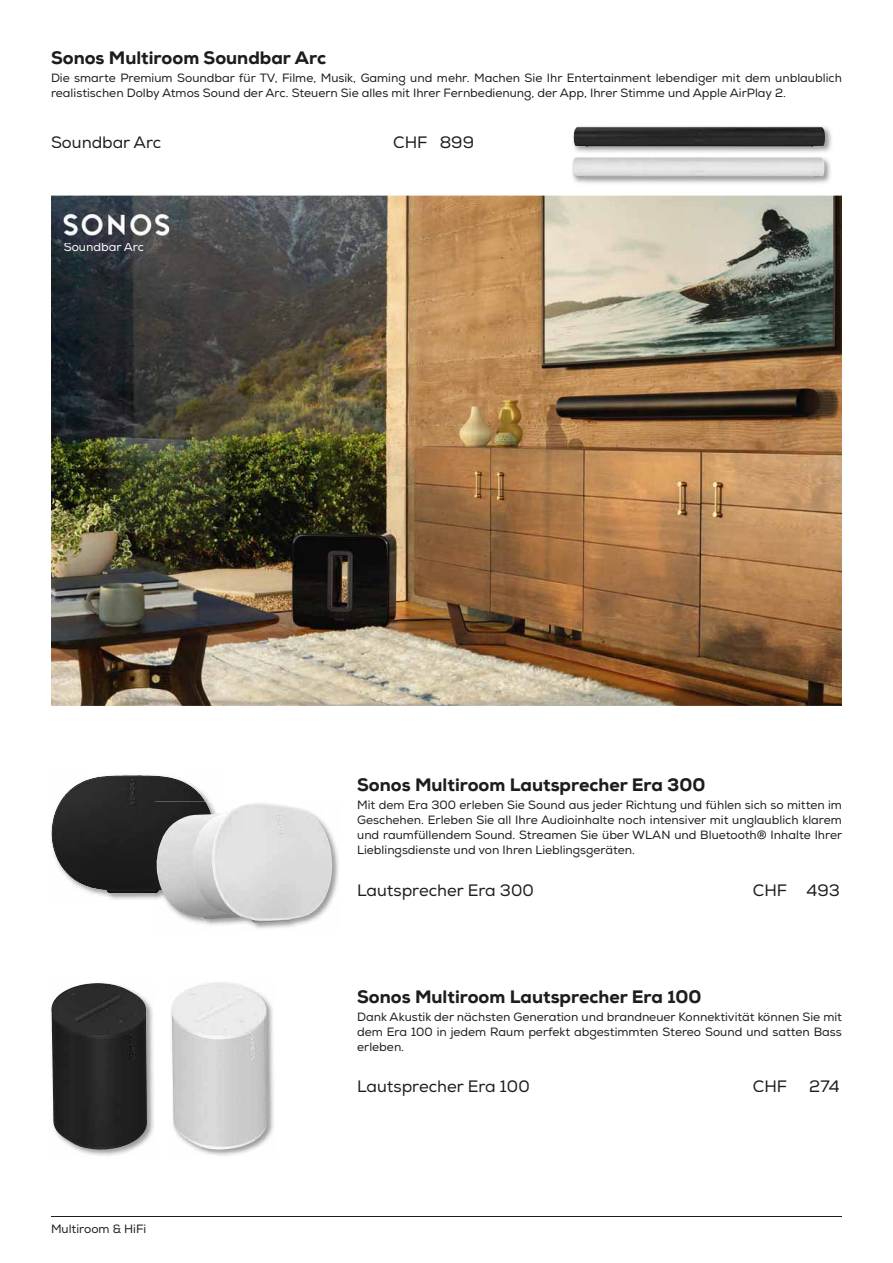
<style>
.page{position:relative;width:893px;height:1263px;background:#fff}
.page>*{position:absolute;margin:0;border:0;box-sizing:border-box;transform-origin:0 0}
.t1{font:800 18px "Euronics";color:#1d1d1b}
.t2{font:16.5px "Euronics";color:#1d1d1b}
.t3{font:12px/15px "Euronics";color:#1d1d1b;text-align:justify}
.t4{font:12px "Euronics";color:#fff}
</style>
<div class="page">
<img style="left:51px;top:196px;width:791px;height:510px">
<hr style="left:51px;top:1216px;width:791px;height:1px;background:#1d1d1b">
<img style="left:59px;top:983px;width:95px;height:173px">
<img style="left:51px;top:983px;width:45px;height:155px">
<img style="left:60px;top:213px;width:116px;height:29px">
<img style="left:58px;top:775px;width:152px;height:125px">
<img style="left:51px;top:805px;width:60px;height:63px">
<img style="left:573px;top:126px;width:259px;height:27px">
<img style="left:574px;top:127px;width:251px;height:20px">
<img style="left:573px;top:158px;width:258px;height:26px">
<img style="left:572px;top:157px;width:252px;height:20px">
<img style="left:166px;top:803px;width:173px;height:126px">
<img style="left:155px;top:820px;width:67px;height:81px">
<img style="left:155px;top:801px;width:59px;height:92px">
<img style="left:179px;top:803px;width:78px;height:17px">
<img style="left:176px;top:982px;width:98px;height:174px">
<img style="left:171px;top:983px;width:48px;height:150px">
<h1 class="t1" style="left:51px;top:50px;width:277px">Sonos Multiroom Soundbar Arc</h1>
<p class="t3" style="left:51px;top:72px;width:792px">Die smarte Premium Soundbar für TV, Filme, Musik, Gaming und mehr. Machen Sie Ihr Entertainment lebendiger mit dem unblaublich realistischen Dolby Atmos Sound der Arc. Steuern Sie alles mit Ihrer Fernbedienung, der App, Ihrer Stimme und Apple AirPlay 2.</p>
<h2 class="t2" style="left:51px;top:136px;width:112px">Soundbar Arc</h2>
<h2 class="t2" style="left:393px;top:136px;width:82px">CHF 899</h2>
<p class="t4" style="left:64px;top:242px;width:82px">Soundbar Arc</p>
<p class="t3" style="left:51px;top:1223px;width:97px">Multiroom &amp; HiFi</p>
<h1 class="t1" style="left:357px;top:777px;width:350px">Sonos Multiroom Lautsprecher Era 300</h1>
<p class="t3" style="left:357px;top:799px;width:487px">Mit dem Era 300 erleben Sie Sound aus jeder Richtung und fühlen sich so mitten im Geschehen. Erleben Sie all Ihre Audioinhalte noch intensiver mit unglaublich klarem und raumfüllendem Sound. Streamen Sie über WLAN und Bluetooth® Inhalte Ihrer Lieblingsdienste und von Ihren Lieblingsgeräten.</p>
<h2 class="t2" style="left:357px;top:884px;width:178px">Lautsprecher Era 300</h2>
<h2 class="t2" style="left:753px;top:884px;width:89px">CHF 493</h2>
<h1 class="t1" style="left:357px;top:989px;width:346px">Sonos Multiroom Lautsprecher Era 100</h1>
<p class="t3" style="left:357px;top:1012px;width:486px">Dank Akustik der nächsten Generation und brandneuer Konnektivität können Sie mit dem Era 100 in jedem Raum perfekt abgestimmten Stereo Sound und satten Bass erleben.</p>
<h2 class="t2" style="left:357px;top:1080px;width:174px">Lautsprecher Era 100</h2>
<h2 class="t2" style="left:753px;top:1080px;width:36px">CHF</h2>
<h2 class="t2" style="left:809px;top:1080px;width:32px">274</h2>
</div>
